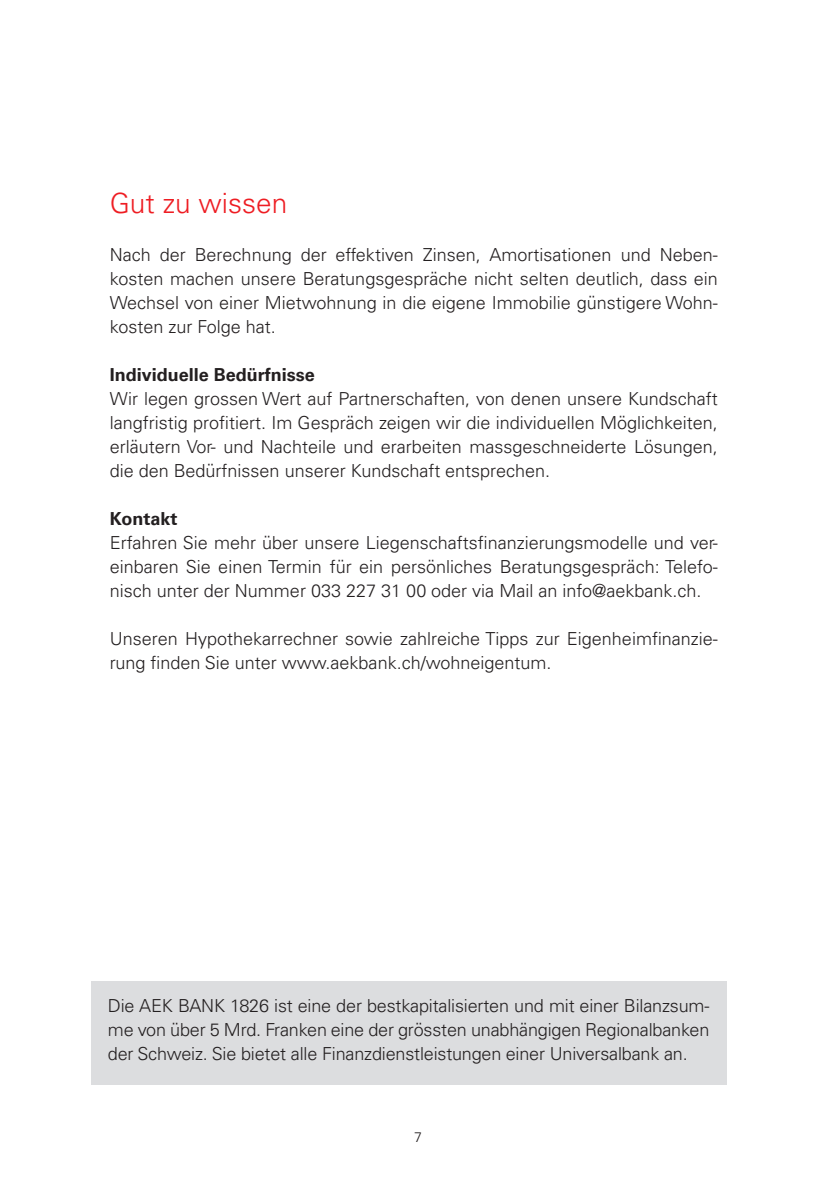
<style>
.page{position:relative;width:840px;height:1191px;background:#fff}
.page>*{position:absolute;margin:0;border:0;box-sizing:border-box;transform-origin:0 0}
.t1{font:300 28px "Univers LT Pro 45";color:#ee1d23}
.t2{font:300 18px/24px "Univers LT Pro 45";color:#231f20;text-align:justify}
.t3{font:700 18px "Univers LT Pro 65";color:#231f20}
.t4{font:300 14px "Univers LT Pro 45";color:#231f20}
</style>
<div class="page">
<div style="left:91px;top:981px;width:635px;height:104px;background:#dcdddf"></div>
<h1 class="t1" style="left:110px;top:185px;width:179px">Gut zu wissen</h1>
<p class="t2" style="left:110px;top:242px;width:609px">Nach der Berechnung der effektiven Zinsen, Amortisationen und Neben&shy;kosten machen unsere Beratungsgespräche nicht selten deutlich, dass ein Wechsel von einer Mietwohnung in die eigene Immobilie günstigere Wohn&shy;kosten zur Folge hat.</p>
<p class="t3" style="left:110px;top:362px;width:207px">Individuelle Bedürfnisse</p>
<p class="t2" style="left:110px;top:386px;width:609px">Wir legen grossen Wert auf Partnerschaften, von denen unsere Kundschaft langfristig profitiert. Im Gespräch zeigen wir die individuellen Möglichkeiten, erläutern Vor- und Nachteile und erarbeiten massgeschneiderte Lösungen, die den Bedürfnissen unserer Kundschaft entsprechen.</p>
<p class="t3" style="left:110px;top:506px;width:69px">Kontakt</p>
<p class="t2" style="left:110px;top:530px;width:609px">Erfahren Sie mehr über unsere Liegenschaftsfinanzierungsmodelle und ver&shy;einbaren Sie einen Termin für ein persönliches Beratungsgespräch: Telefo&shy;nisch unter der Nummer 033 227 31 00 oder via Mail an info@aekbank.ch.</p>
<p class="t2" style="left:110px;top:626px;width:609px">Unseren Hypothekarrechner sowie zahlreiche Tipps zur Eigenheimfinanzie&shy;rung finden Sie unter www.aekbank.ch/wohneigentum.</p>
<p class="t2" style="left:108px;top:993px;width:602px">Die AEK BANK 1826 ist eine der bestkapitalisierten und mit einer Bilanzsum&shy;me von über 5 Mrd. Franken eine der grössten unabhängigen Regionalbanken der Schweiz. Sie bietet alle Finanzdienstleistungen einer Universalbank an.</p>
<p class="t4" style="left:414px;top:1127px;width:9px">7</p>
</div>
